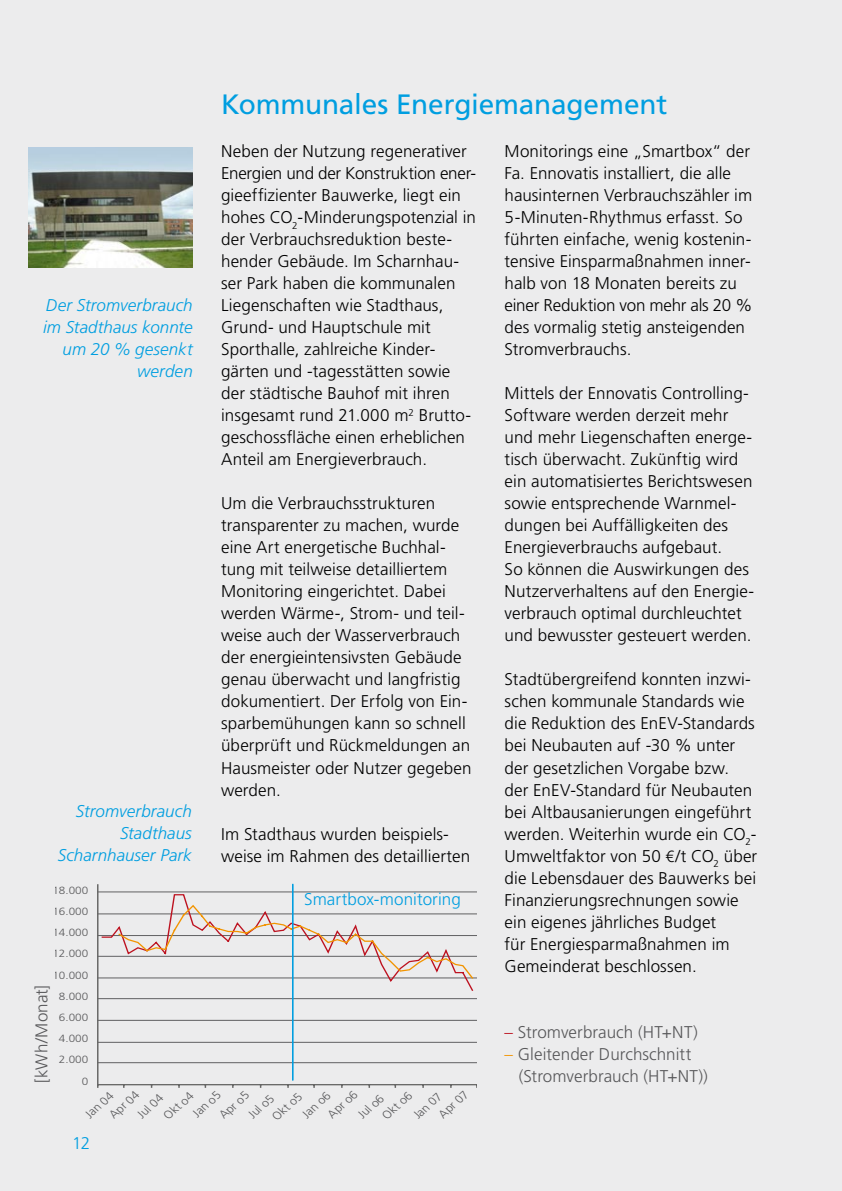
<style>
.page{position:relative;width:842px;height:1191px;background:#ececed}
.page>*{position:absolute;margin:0;border:0;box-sizing:border-box;transform-origin:0 0}
.t1{font:28px "Frutiger";letter-spacing:-.005em;color:#009ee0}
.t2{font:300 17px/22px "Frutiger";letter-spacing:.005em;color:#000}
.t3{font:italic 300 17px/22px "Frutiger";letter-spacing:.005em;color:#009ee0;text-align:right}
.t4{font:300 17px/22px "Frutiger";letter-spacing:.005em;color:#58585a}
.t5{font:300 17px "Frutiger";letter-spacing:.005em;color:#009ee0}
.t6{font:300 11.8px/16.2px "Frutiger";color:#58585a}
.t7{font:300 10.4px/21.2px "Frutiger";color:#58585a;text-align:right;scale:1.12 1}
.s1{font-family:"Frutiger Next LT"}
.s2{color:#bd1220}
.s3{color:#f29400}
</style>
<div class="page">
<img style="left:28px;top:147px;width:165px;height:120px">
<hr style="left:98px;top:1062px;width:378px;height:1px;background:#58585a">
<hr style="left:98px;top:1042px;width:378px;height:1px;background:#58585a">
<hr style="left:98px;top:1020px;width:378px;height:1px;background:#58585a">
<hr style="left:98px;top:998px;width:378px;height:1px;background:#58585a">
<hr style="left:98px;top:977px;width:378px;height:1px;background:#58585a">
<hr style="left:98px;top:956px;width:378px;height:1px;background:#58585a">
<hr style="left:98px;top:935px;width:378px;height:1px;background:#58585a">
<hr style="left:98px;top:913px;width:378px;height:1px;background:#58585a">
<hr style="left:98px;top:891px;width:378px;height:1px;background:#58585a">
<hr style="left:98px;top:1084px;width:378px;height:1px;background:#666665">
<hr style="left:97px;top:885px;width:1px;height:202px;background:#666665">
<svg style="left:101px;top:893px;width:373px;height:99px"></svg>
<hr style="left:292px;top:884px;width:1px;height:196px;background:#009ee0">
<h1 class="t1" style="left:221px;top:88px;width:448px">Kommunales Energiemanagement</h1>
<p class="t2" style="left:505px;top:140px;width:249px">Monitorings eine „Smartbox“ der<br>Fa. Ennovatis installiert, die alle hausinternen Verbrauchszähler im<br>5-Minuten-Rhythmus erfasst. So führten einfache, wenig kostenin&shy;tensive Einsparmaßnahmen inner&shy;halb von 18 Monaten bereits zu einer Reduktion von mehr als 20 % des vormalig stetig ansteigenden<br>Stromverbrauchs.</p>
<p class="t2" style="left:505px;top:382px;width:251px">Mittels der Ennovatis Controlling-Software werden derzeit mehr und mehr Liegenschaften energe&shy;tisch überwacht. Zukünftig wird ein automatisiertes Berichtswesen sowie entsprechende Warnmel&shy;dungen bei Auffälligkeiten des Energieverbrauchs aufgebaut.<br>So können die Auswirkungen des Nutzerverhaltens auf den Energie&shy;verbrauch optimal durchleuchtet und bewusster gesteuert werden.</p>
<p class="t2" style="left:505px;top:668px;width:254px">Stadtübergreifend konnten inzwi&shy;schen kommunale Standards wie die Reduktion des EnEV-Standards bei Neubauten auf -30 % unter der gesetzlichen Vorgabe bzw. der EnEV-Standard für Neubauten bei Altbausanierungen eingeführt werden. Weiterhin wurde ein CO<sub>2</sub>-<br>Umweltfaktor von 50 <span class="s1">€</span>/t CO<sub>2</sub> über die Lebensdauer des Bauwerks bei<br>Finanzierungsrechnungen sowie ein eigenes jährliches Budget<br>für Energiesparmaßnahmen im<br>Gemeinderat beschlossen.</p>
<p class="t2" style="left:221px;top:140px;width:257px">Neben der Nutzung regenerativer<br>Energien und der Konstruktion ener&shy;gieeffizienter Bauwerke, liegt ein hohes CO<sub>2</sub>-Minderungspotenzial in der Verbrauchsreduktion beste&shy;hender Gebäude. Im Scharnhau&shy;ser Park haben die kommunalen<br>Liegenschaften wie Stadthaus,<br>Grund- und Hauptschule mit<br>Sporthalle, zahlreiche Kinder&shy;gärten und -tagesstätten sowie der städtische Bauhof mit ihren insgesamt rund 21.000 m<sup>2</sup> Brutto&shy;geschossfläche einen erheblichen<br>Anteil am Energieverbrauch.</p>
<p class="t2" style="left:221px;top:492px;width:252px">Um die Verbrauchsstrukturen transparenter zu machen, wurde eine Art energetische Buchhal&shy;tung mit teilweise detailliertem<br>Monitoring eingerichtet. Dabei werden Wärme-, Strom- und teil&shy;weise auch der Wasserverbrauch der energieintensivsten Gebäude genau überwacht und langfristig dokumentiert. Der Erfolg von Ein&shy;sparbemühungen kann so schnell überprüft und Rückmeldungen an<br>Hausmeister oder Nutzer gegeben werden.</p>
<p class="t2" style="left:221px;top:822px;width:251px">Im Stadthaus wurden beispiels&shy;weise im Rahmen des detaillierten</p>
<p class="t3" style="left:43px;top:294px;width:151px">Der Stromverbrauch im Stadthaus konnte um 20 % gesenkt werden</p>
<p class="t3" style="left:58px;top:800px;width:136px">Stromverbrauch<br>Stadthaus<br>Scharnhauser Park</p>
<p class="t7" style="left:52px;top:879px;width:34px">18.000<br>16.000<br>14.000<br>12.000<br>10.000<br>8.000<br>6.000<br>4.000<br>2.000<br>0</p>
<p class="t6" style="left:95px;top:1098px;width:37px;text-indent:-18px;rotate:-42deg">Jan 04<br>Apr 04</p>
<p class="t5" style="left:304px;top:889px;width:158px">Smartbox-monitoring</p>
<p class="t4" style="left:30px;top:1083px;width:100px;rotate:-90deg">[kWh/Monat]</p>
<p class="t4" style="left:505px;top:1020px;width:195px"><span class="s2">–</span> Stromverbrauch (HT+NT)</p>
<p class="t4" style="left:519px;top:1042px;width:191px;text-indent:-14px"><span class="s3">–</span> Gleitender Durchschnitt (Stromverbrauch (HT+NT))</p>
<p class="t6" style="left:340px;top:1093px;width:31px;line-height:20.6px;text-indent:-22px;rotate:-42deg">Apr o6<br>Jul o6</p>
<p class="t6" style="left:435px;top:1109px;width:37px;rotate:-42deg">Apr 07</p>
<p class="t6" style="left:189px;top:1108px;width:35px;rotate:-42deg">Jan o5</p>
<p class="t6" style="left:231px;top:1094px;width:31px;line-height:19.2px;text-indent:-22px;rotate:-42deg">Apr o5<br>Jul o5</p>
<p class="t6" style="left:395px;top:1093px;width:35px;line-height:20.4px;text-indent:-24px;rotate:-42deg">Okt o6<br>Jan 07</p>
<p class="t6" style="left:286px;top:1095px;width:35px;line-height:18.4px;text-indent:-24px;rotate:-42deg">Okt o5<br>Jan o6</p>
<p class="t6" style="left:134px;top:1109px;width:31px;rotate:-42deg">Jul 04</p>
<p class="t6" style="left:160px;top:1111px;width:37px;rotate:-42deg">Okt o4</p>
<p class="t5" style="left:72px;top:1133px;width:19px">12</p>
</div>
